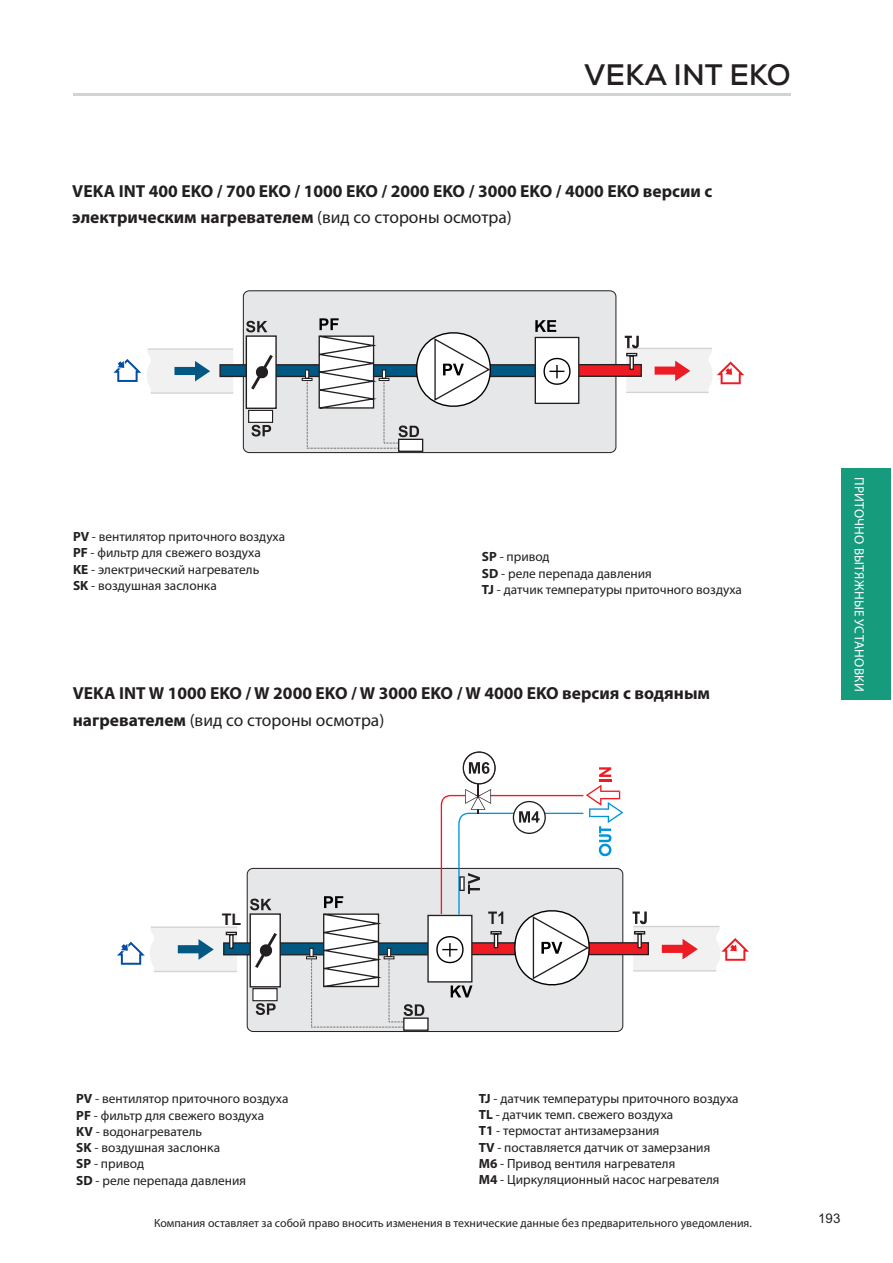
<style>
.page{position:relative;width:893px;height:1263px;background:#fff}
.page>*{position:absolute;margin:0;border:0;box-sizing:border-box;transform-origin:0 0}
.t1{font:700 29.55px "Nexa";color:#231f20}
.t2{font:700 17.4px/26.7px "Myriad Pro";color:#231f20}
.t3{font:700 16.05px "Arial";color:#231f20}
.t4{font:13.35px/16.4px "Myriad Pro";color:#231f20}
.t5{font:13.35px "Myriad Pro";letter-spacing:.02em;color:#fff}
.t6{font:13.35px "Arial";color:#231f20}
.t7{font:11.85px "Myriad Pro";color:#231f20}
.s1{font-weight:400}
.s2{font-weight:700}
</style>
<div class="page">
<div style="left:841px;top:468px;width:50px;height:232px;background:#179b7d"></div>
<hr style="left:73px;top:94px;width:717px;height:2px;background:#d1d3d4">
<hr style="left:151px;top:392px;width:82px;height:2px;background:#d1d3d4">
<hr style="left:148px;top:348px;width:85px;height:2px;background:#d1d3d4">
<hr style="left:626px;top:392px;width:83px;height:1px;background:#d1d3d4">
<div style="left:243px;top:291px;width:373px;height:162px;background:#e6e7e8;border-radius:6px"></div>
<div style="left:243px;top:290px;width:373px;height:163px;border:1px solid #231f20;border-radius:6px"></div>
<svg style="left:535px;top:320px;width:21px;height:12px"></svg>
<svg style="left:147px;top:349px;width:86px;height:44px"></svg>
<div style="left:558px;top:365px;width:83px;height:11px;background:#ed1c24"></div>
<div style="left:557px;top:364px;width:85px;height:13px;border:1px solid #231f20"></div>
<div style="left:220px;top:365px;width:336px;height:11px;background:#005883"></div>
<div style="left:219px;top:364px;width:338px;height:13px;border:1px solid #231f20"></div>
<div style="left:535px;top:337px;width:44px;height:66px;background:#fff"></div>
<div style="left:535px;top:337px;width:44px;height:67px;border:1px solid #231f20"></div>
<svg style="left:544px;top:357px;width:27px;height:28px"></svg>
<div style="left:246px;top:336px;width:30px;height:72px;background:#fff"></div>
<div style="left:246px;top:335px;width:31px;height:74px;border:1px solid #231f20"></div>
<svg style="left:251px;top:355px;width:22px;height:35px"></svg>
<svg style="left:246px;top:321px;width:21px;height:11px"></svg>
<div style="left:399px;top:439px;width:24px;height:12px;background:#fff"></div>
<div style="left:398px;top:439px;width:25px;height:13px;border:1px solid #231f20"></div>
<svg style="left:302px;top:318px;width:190px;height:130px"></svg>
<div style="left:249px;top:410px;width:24px;height:12px;background:#fff"></div>
<div style="left:248px;top:410px;width:25px;height:13px;border:1px solid #231f20"></div>
<svg style="left:251px;top:425px;width:20px;height:12px"></svg>
<svg style="left:113px;top:359px;width:28px;height:23px"></svg>
<svg style="left:625px;top:336px;width:119px;height:56px"></svg>
<hr style="left:151px;top:926px;width:86px;height:2px;background:#d1d3d4">
<hr style="left:633px;top:970px;width:83px;height:2px;background:#d1d3d4">
<div style="left:247px;top:868px;width:376px;height:164px;background:#e6e7e8;border-radius:6px"></div>
<div style="left:247px;top:868px;width:376px;height:164px;border:1px solid #231f20;border-radius:6px"></div>
<div style="left:450px;top:943px;width:198px;height:12px;background:#ed1c24"></div>
<div style="left:224px;top:943px;width:226px;height:12px;background:#005883"></div>
<div style="left:223px;top:942px;width:227px;height:13px;border:1px solid #231f20"></div>
<div style="left:428px;top:915px;width:44px;height:67px;background:#fff"></div>
<div style="left:427px;top:915px;width:45px;height:68px;border:1px solid #231f20"></div>
<div style="left:250px;top:914px;width:30px;height:73px;background:#fff"></div>
<div style="left:249px;top:913px;width:32px;height:75px;border:1px solid #231f20"></div>
<svg style="left:255px;top:933px;width:22px;height:35px"></svg>
<svg style="left:250px;top:899px;width:21px;height:11px"></svg>
<div style="left:404px;top:1018px;width:24px;height:12px;background:#fff"></div>
<div style="left:403px;top:1017px;width:26px;height:14px;border:1px solid #231f20"></div>
<svg style="left:306px;top:896px;width:118px;height:131px"></svg>
<div style="left:253px;top:989px;width:24px;height:12px;background:#fff"></div>
<div style="left:252px;top:988px;width:26px;height:13px;border:1px solid #231f20"></div>
<svg style="left:256px;top:1003px;width:20px;height:12px"></svg>
<svg style="left:437px;top:751px;width:186px;height:246px"></svg>
<svg style="left:117px;top:927px;width:120px;height:45px"></svg>
<svg style="left:632px;top:912px;width:117px;height:59px"></svg>
<h1 class="t1" style="left:584px;top:57px;width:208px">VEKA INT EKO</h1>
<h2 class="t2" style="left:72px;top:177px;width:641px">VEKA INT 400 EKO / 700 EKO / 1000 EKO / 2000 EKO / 3000 EKO / 4000 EKO версии с электрическим нагревателем <span class="s1">(вид со стороны осмотра)</span></h2>
<p class="t4" style="left:73px;top:528px;width:214px"><span class="s2">PV</span> - вентилятор приточного воздуха<br><span class="s2">PF</span> - фильтр для свежего воздуха<br><span class="s2">KE</span> - электрический нагреватель<br><span class="s2">SK</span> - воздушная заслонка</p>
<p class="t4" style="left:482px;top:548px;width:261px"><span class="s2">SP</span> - привод<br><span class="s2">SD</span> - реле перепада давления<br><span class="s2">TJ</span> - датчик температуры приточного воздуха</p>
<h2 class="t2" style="left:73px;top:680px;width:639px">VEKA INT W 1000 EKO / W 2000 EKO / W 3000 EKO / W 4000 EKO версия с водяным нагревателем <span class="s1">(вид со стороны осмотра)</span></h2>
<p class="t5" style="left:867px;top:477px;width:216px;rotate:90deg">ПРИТОЧНО ВЫТЯЖНЫЕ УСТАНОВКИ</p>
<p class="t3" style="left:222px;top:911px;width:21px">TL</p>
<p class="t4" style="left:76px;top:1091px;width:214px"><span class="s2">PV</span> - вентилятор приточного воздуха<br><span class="s2">PF</span> - фильтр для свежего воздуха<br><span class="s2">KV</span> - водонагреватель<br><span class="s2">SK</span> - воздушная заслонка<br><span class="s2">SP</span> - привод<br><span class="s2">SD</span> - реле перепада давления</p>
<p class="t4" style="left:479px;top:1090px;width:261px"><span class="s2">TJ</span> - датчик температуры приточного воздуха <span class="s2">TL</span> - датчик темп. свежего воздуха<br><span class="s2">T1</span> - термостат антизамерзания<br><span class="s2">ТV</span> - поставляется датчик от замерзания<br><span class="s2">M6</span> - Привод вентиля нагревателя<br><span class="s2">M4</span> - Циркуляционный насос нагревателя</p>
<p class="t7" style="left:154px;top:1216px;width:599px">Компания оставляет за собой право вносить изменения в технические данные без предварительного уведомления.</p>
<p class="t6" style="left:818px;top:1210px;width:24px">193</p>
</div>
